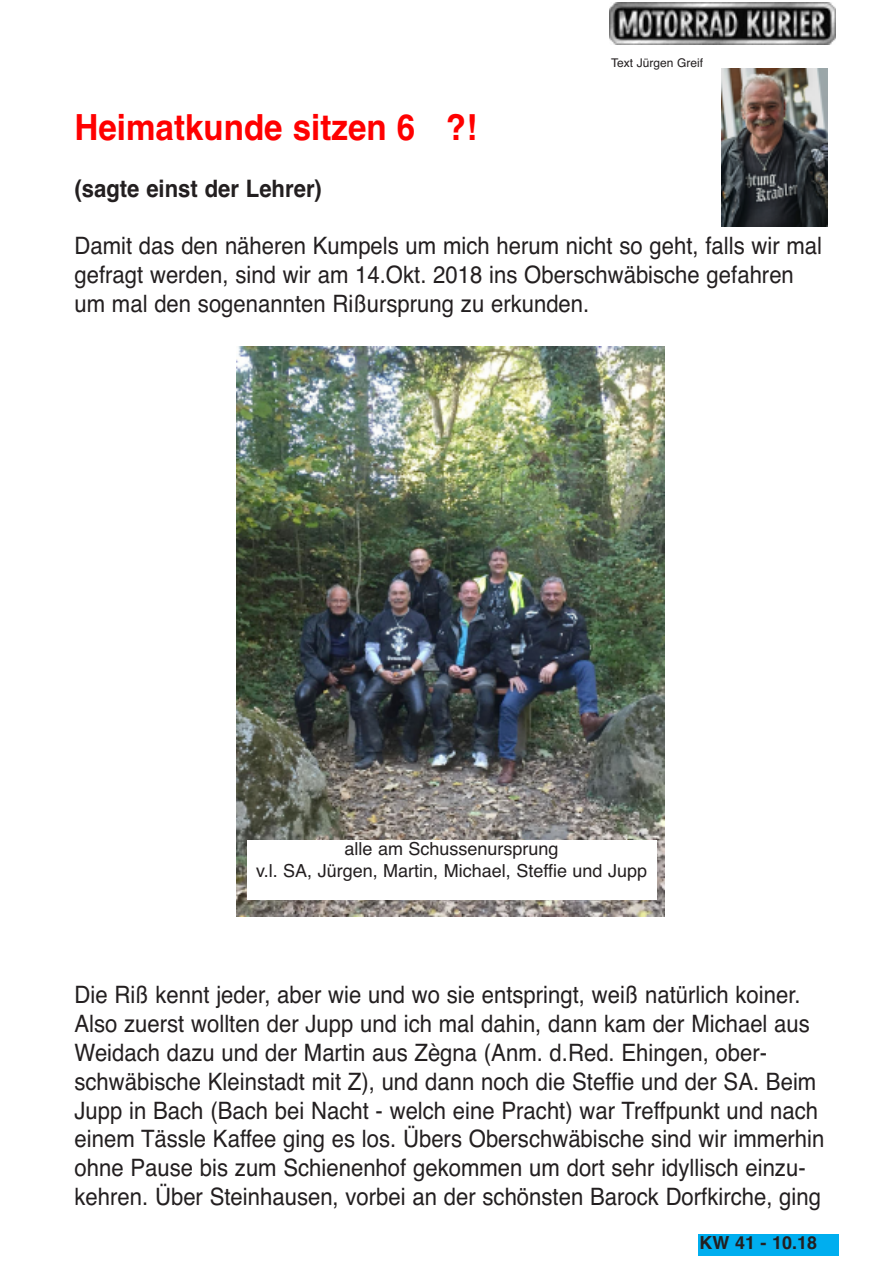
<style>
.page{position:relative;width:893px;height:1263px;background:#fff}
.page>*{position:absolute;margin:0;border:0;box-sizing:border-box;transform-origin:0 0}
.t1{font:700 36px "Helvetica";color:#f00;scale:.92 1}
.t2{font:24px/28.8px "Helvetica";color:#231f20;scale:.92 1}
.t3{font:700 24px "Helvetica";color:#231f20;scale:.92 1}
.t4{font:18px/21.6px "Helvetica";color:#231f20;text-align:center}
.t5{font:700 18px "Helvetica";color:#231f20}
.t6{font:12px "Helvetica";color:#231f20}
</style>
<div class="page">
<img style="left:721px;top:68px;width:106px;height:159px">
<img style="left:609px;top:3px;width:226px;height:41px">
<img style="left:237px;top:346px;width:427px;height:570px">
<div style="left:247px;top:840px;width:410px;height:59px;background:#fff"></div>
<div style="left:698px;top:1234px;width:141px;height:22px;background:#00aeef"></div>
<h1 class="t1" style="left:74px;top:107px;width:439px">Heimatkunde sitzen 6 ?!</h1>
<p class="t6" style="left:611px;top:56px;width:94px">Text Jürgen Greif</p>
<p class="t3" style="left:74px;top:175px;width:271px">(sagte einst der Lehrer)</p>
<p class="t2" style="left:74px;top:232px;width:814px">Damit das den näheren Kumpels um mich herum nicht so geht, falls wir mal gefragt werden, sind wir am 14.Okt. 2018 ins Oberschwäbische gefahren um mal den sogenannten Rißursprung zu erkunden.</p>
<p class="t4" style="left:256px;top:838px;width:393px">alle am Schussenursprung<br>v.l. SA, Jürgen, Martin, Michael, Steffie und Jupp</p>
<p class="t2" style="left:74px;top:981px;width:817px">Die Riß kennt jeder, aber wie und wo sie entspringt, weiß natürlich koiner.<br>Also zuerst wollten der Jupp und ich mal dahin, dann kam der Michael aus Weidach dazu und der Martin aus Zègna (Anm. d.Red. Ehingen, ober&shy;schwäbische Kleinstadt mit Z), und dann noch die Steffie und der SA. Beim Jupp in Bach (Bach bei Nacht - welch eine Pracht) war Treffpunkt und nach einem Tässle Kaffee ging es los. Übers Oberschwäbische sind wir immerhin ohne Pause bis zum Schienenhof gekommen um dort sehr idyllisch einzu&shy;kehren. Über Steinhausen, vorbei an der schönsten Barock Dorfkirche, ging</p>
<p class="t5" style="left:699px;top:1232px;width:119px">KW 41 - 10.18</p>
</div>
